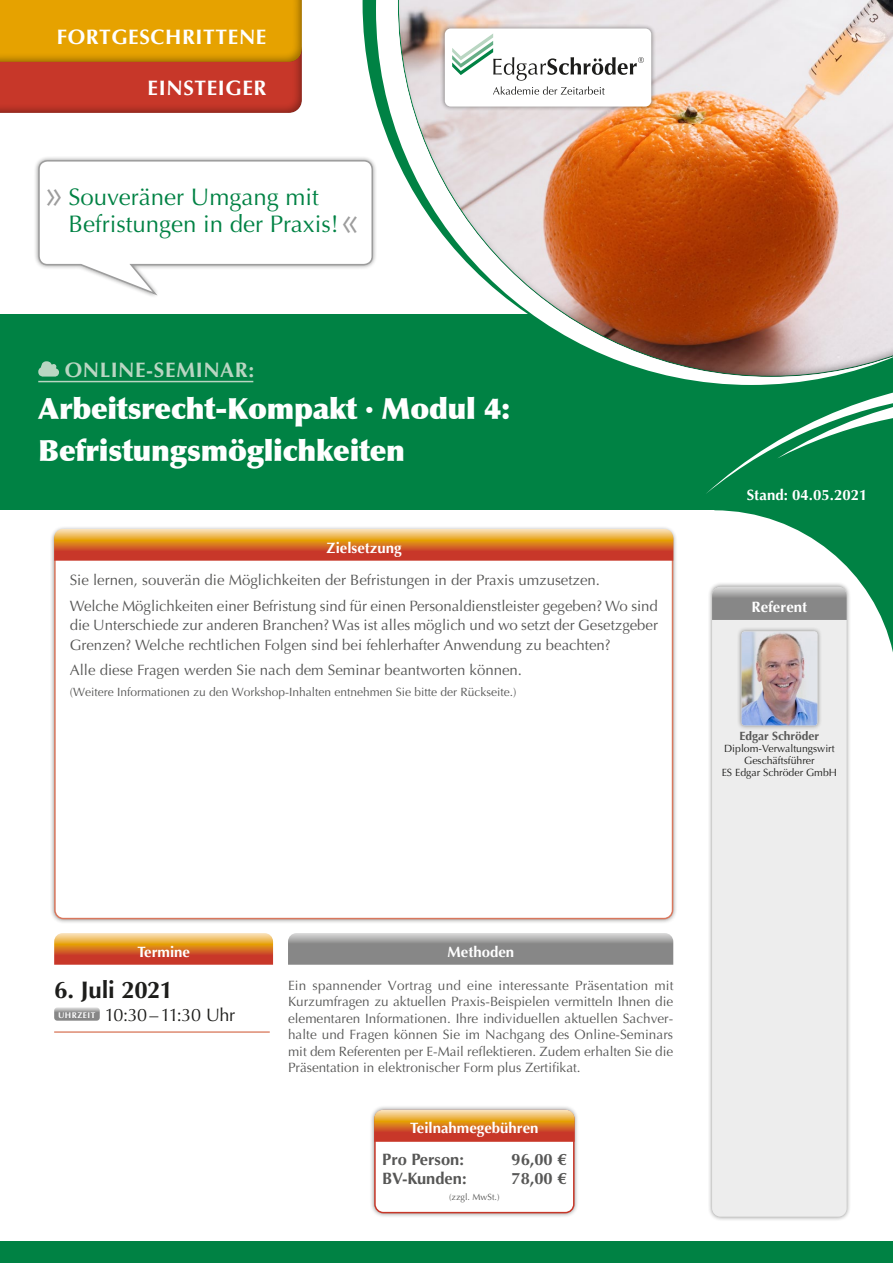
<style>
.page{position:relative;width:893px;height:1263px;background:#fff}
.page>*{position:absolute;margin:0;border:0;box-sizing:border-box;transform-origin:0 0}
.t1{font:900 29.25px/42px "Optima";letter-spacing:-.01em;color:#fff}
.t2{font:24px/27px "Optima";color:#008244}
.t3{font:700 24px "Optima";letter-spacing:-.015em;color:#1d1d1b}
.t4{font:700 21px "Optima";letter-spacing:.03em;color:#fff}
.t5{font:700 21px "Optima";letter-spacing:.025em;color:#b9d6c2}
.t6{font:18px "Optima";letter-spacing:-.035em;color:#1d1d1b}
.t7{font:700 16.5px "Optima";color:#575756}
.t8{font:15px/25.8px "Optima";color:#575756}
.t9{font:700 15px "Optima";color:#fff}
.t10{font:13.5px/16.5px "Optima";color:#575756;text-align:justify}
.t11{font:12px "Optima";color:#575756}
.t12{font:700 12px "Optima";color:#575756}
.t13{font:10.5px/12px "Optima";color:#1d1d1b;text-align:center}
.t14{font:9px "Optima";color:#575756}
.s1{font-size:45px;color:#9d9d9d}
</style>
<div class="page">
<div style="left:0;top:1242px;width:893px;height:21px;background:#008244"></div>
<div style="left:0;top:315px;width:893px;height:195px;background:#008244"></div>
<svg style="left:376px;top:0;width:329px;height:383px"></svg>
<hr style="left:38px;top:381px;width:215px;height:1px;background:#b9d6c2">
<svg style="left:38px;top:361px;width:21px;height:16px"></svg>
<svg style="left:54px;top:933px;width:219px;height:32px;background:#db7d3f"></svg>
<hr style="left:54px;top:1031px;width:216px;height:2px;background:#de8b72">
<svg style="left:54px;top:1007px;width:46px;height:14px"></svg>
<div style="left:707px;top:582px;width:144px;height:639px;background:#1d1d1b;opacity:.5"></div>
<div style="left:712px;top:587px;width:135px;height:630px;background:#ededed;border-radius:9px"></div>
<div style="left:49px;top:525px;width:629px;height:399px;background:#1d1d1b;opacity:.5"></div>
<div style="left:55px;top:531px;width:617px;height:387px;background:#fff;border-radius:9px"></div>
<svg style="left:54px;top:529px;width:619px;height:32px;background:#db7d3e"></svg>
<svg style="left:705px;top:378px;width:188px;height:274px"></svg>
<svg style="left:288px;top:933px;width:385px;height:32px;background:#979797"></svg>
<div style="left:34px;top:155px;width:344px;height:144px;background:#1d1d1b;opacity:.5"></div>
<svg style="left:38px;top:159px;width:336px;height:138px"></svg>
<div style="left:369px;top:1105px;width:210px;height:113px;background:#1d1d1b;opacity:.5"></div>
<div style="left:375px;top:1111px;width:199px;height:101px;background:#fff;border-radius:9px"></div>
<div style="left:374px;top:1110px;width:201px;height:103px;border:2px solid #c73729;border-radius:9px"></div>
<svg style="left:374px;top:1110px;width:201px;height:32px;background:#db7c3d"></svg>
<svg style="left:0;top:63px;width:302px;height:50px;background:#c23629"></svg>
<div style="left:0;top:0;width:304px;height:63px;background:#1d1d1b;opacity:.4"></div>
<div style="left:737px;top:627px;width:85px;height:103px;background:#1d1d1b;opacity:.5"></div>
<img style="left:742px;top:631px;width:75px;height:94px">
<div style="left:397px;top:0;width:496px;height:378px;background:#1d1d1b;opacity:.4"></div>
<div style="left:440px;top:24px;width:216px;height:87px;background:#1d1d1b;opacity:.5"></div>
<div style="left:445px;top:28px;width:206px;height:79px;background:#fff;border-radius:6px"></div>
<svg style="left:452px;top:34px;width:192px;height:61px"></svg>
<h3 class="t4" style="left:57px;top:24px;width:211px">FORTGESCHRITTENE</h3>
<h3 class="t4" style="left:148px;top:75px;width:120px">EINSTEIGER</h3>
<h2 class="t2" style="left:68px;top:183px;width:294px;text-indent:-26px"><span class="s1">»</span>Souveräner Umgang mit<br>Befristungen in der Praxis!<span class="s1">«</span></h2>
<h3 class="t5" style="left:65px;top:357px;width:191px">ONLINE-SEMINAR:</h3>
<h1 class="t1" style="left:38px;top:387px;width:474px">Arbeitsrecht-Kompakt · Modul 4:<br>Befristungsmöglichkeiten</h1>
<p class="t9" style="left:327px;top:539px;width:77px">Zielsetzung</p>
<p class="t8" style="left:70px;top:567px;width:590px">Sie lernen, souverän die Möglichkeiten der Befristungen in der Praxis umzusetzen.<br>Welche Möglichkeiten einer Befristung sind für einen Personaldienstleister gegeben? Wo sind</p>
<p class="t8" style="left:70px;top:615px;width:590px;line-height:19.5px">die Unterschiede zur anderen Branchen? Was ist alles möglich und wo setzt der Gesetzgeber<br>Grenzen? Welche rechtlichen Folgen sind bei fehlerhafter Anwendung zu beachten?</p>
<p class="t8" style="left:70px;top:658px;width:454px">Alle diese Fragen werden Sie nach dem Seminar beantworten können.</p>
<p class="t11" style="left:70px;top:685px;width:448px">(Weitere Informationen zu den Workshop-Inhalten entnehmen Sie bitte der Rückseite.)</p>
<p class="t9" style="left:747px;top:486px;width:122px">Stand: 04.05.2021</p>
<p class="t9" style="left:752px;top:598px;width:57px">Referent</p>
<p class="t12" style="left:739px;top:729px;width:81px">Edgar Schröder</p>
<p class="t13" style="left:722px;top:742px;width:117px">Diplom-Verwaltungswirt<br>Geschäftsführer<br>ES Edgar Schröder GmbH</p>
<p class="t9" style="left:137px;top:943px;width:54px">Termine</p>
<h2 class="t3" style="left:54px;top:976px;width:120px">6. Juli 2021</h2>
<p class="t6" style="left:58px;top:1004px;width:178px"><sup>UHRZEIT</sup> 10:30–11:30 Uhr</p>
<p class="t9" style="left:448px;top:943px;width:68px">Methoden</p>
<p class="t10" style="left:288px;top:977px;width:387px">Ein spannender Vortrag und eine interessante Präsentation mit Kurzumfragen zu aktuellen Praxis-Beispielen vermitteln Ihnen die elementaren Informationen. Ihre individuellen aktuellen Sachver&shy;halte und Fragen können Sie im Nachgang des Online-Seminars mit dem Referenten per E-Mail reflektieren. Zudem erhalten Sie die Präsentation in elektronischer Form plus Zertifikat.</p>
<p class="t9" style="left:410px;top:1119px;width:130px">Teilnahmegebühren</p>
<p class="t7" style="left:382px;top:1150px;width:83px">Pro Person:</p>
<p class="t7" style="left:511px;top:1150px;width:57px">96,00 €</p>
<p class="t7" style="left:382px;top:1169px;width:86px">BV-Kunden:</p>
<p class="t7" style="left:511px;top:1169px;width:57px">78,00 €</p>
<p class="t14" style="left:449px;top:1191px;width:52px">(zzgl. MwSt.)</p>
</div>
